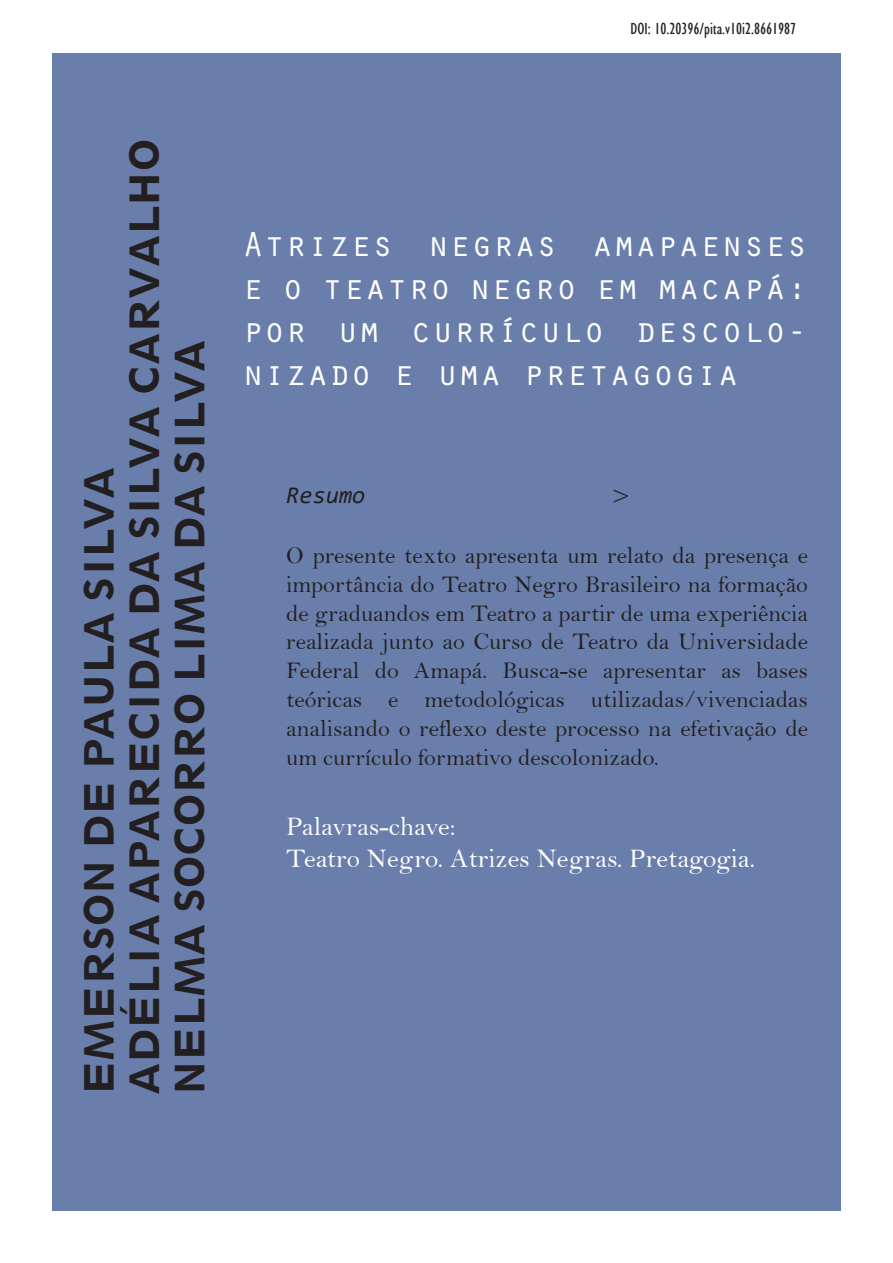
<style>
.page{position:relative;width:893px;height:1263px;background:#fff}
.page>*{position:absolute;margin:0;border:0;box-sizing:border-box;transform-origin:0 0}
.t1{font:800 37.8px/45.3px "Geometric 212 BT";color:#231f20}
.t2{font:36px/43.2px "Orator Std";color:#fff;text-align:justify}
.t3{font:27px/32.4px "Bell";color:#fff}
.t4{font:27px "Bell";color:#231f20}
.t5{font:24px/28.8px "Bell";color:#231f20;text-align:justify}
.t6{font:italic 24px "Consolas";color:#231f20}
.t7{font:condensed 16.5px "Gill Sans";color:#231f20}
</style>
<div class="page">
<div style="left:52px;top:53px;width:789px;height:1158px;background:#697eab"></div>
<p class="t7" style="left:630px;top:19px;width:167px">DOI: 10.20396/pita.v10i2.8661987</p>
<h1 class="t1" style="left:76px;top:1095px;width:958px;rotate:-90deg">EMERSON DE PAULA SILVA<br>ADÉLIA APARECIDA DA SILVA CARVALHO<br>NELMA SOCORRO LIMA DA SILVA</h1>
<h2 class="t2" style="left:242px;top:221px;width:567px">Atrizes negras amapaenses e o teatro negro em macapá: por um currículo descolo&shy;nizado e uma pretagogia</h2>
<p class="t6" style="left:286px;top:479px;width:81px">Resumo</p>
<p class="t4" style="left:612px;top:478px;width:20px">&gt;</p>
<p class="t5" style="left:286px;top:541px;width:523px">O presente texto apresenta um relato da presença e importância do Teatro Negro Brasileiro na formação de graduandos em Teatro a partir de uma experiência realizada junto ao Curso de Teatro da Universidade Federal do Amapá. Busca-se apresentar as bases teóricas e metodológicas utilizadas/vivenciadas analisando o reflexo deste processo na efetivação de um currículo formativo descolonizado.</p>
<p class="t3" style="left:286px;top:810px;width:471px">Palavras-chave:<br>Teatro Negro. Atrizes Negras. Pretagogia.</p>
</div>
